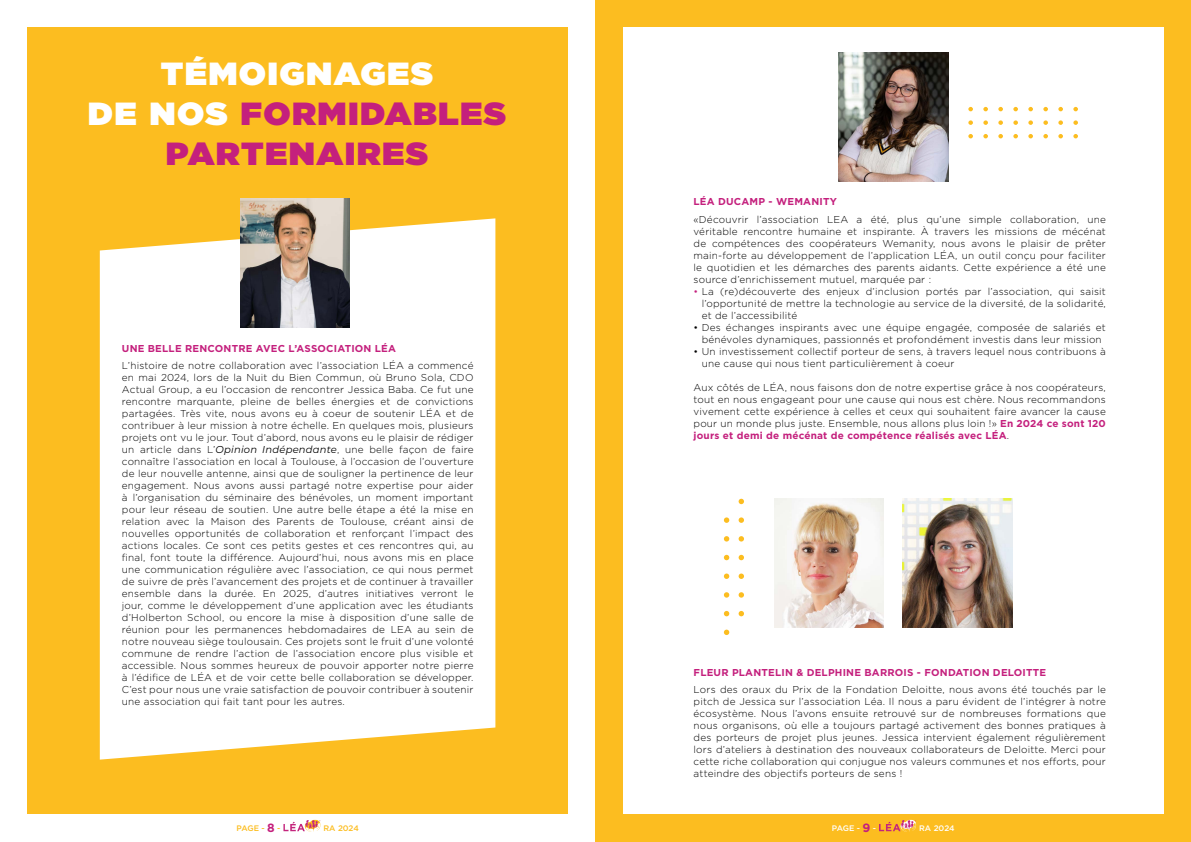
<style>
.page{position:relative;width:1191px;height:842px;background:#fff}
.page>*{position:absolute;margin:0;border:0;box-sizing:border-box;transform-origin:0 0}
.texte{font:900 32px/40px "Gotham";letter-spacing:.04em;color:#c4207d;text-align:center;scale:1.05 1}
.sous_catégories_TDM{font:300 10px/12px "Gotham";letter-spacing:.02em;color:#000;text-align:justify}
.sous_catégories_TDM-2{font:700 10px "Gotham";letter-spacing:.02em;color:#c4207d}
.t1{font:500 8px "Gotham";letter-spacing:-.01em;color:#fcbd20}
.t2{font:500 8px "Gotham";letter-spacing:-.01em;color:#fff}
.s1{color:#fff}
.s2{font-family:"Montserrat";font-weight:400;font-style:italic}
.s3{color:#c4207d}
.s4{font-weight:700;color:#c4207d}
.s5{font-weight:700;font-size:12px;color:#c4207d}
</style>
<div class="page">
<div style="left:595px;top:0;width:596px;height:842px;background:#fcbd20"></div>
<div style="left:623px;top:28px;width:541px;height:786px;background:#fff"></div>
<div style="left:27px;top:28px;width:541px;height:786px;background:#fcbd20"></div>
<div style="left:100px;top:218px;width:395px;height:542px;background:#fff"></div>
<img style="left:240px;top:199px;width:110px;height:129px">
<img style="left:838px;top:53px;width:110px;height:128px">
<img style="left:774px;top:499px;width:109px;height:128px">
<img style="left:902px;top:499px;width:110px;height:128px">
<svg style="left:283px;top:820px;width:37px;height:12px"></svg>
<svg style="left:879px;top:820px;width:37px;height:12px"></svg>
<svg style="left:968px;top:107px;width:5px;height:4px"></svg>
<svg style="left:983px;top:107px;width:5px;height:4px"></svg>
<svg style="left:998px;top:107px;width:5px;height:4px"></svg>
<svg style="left:1013px;top:107px;width:5px;height:4px"></svg>
<svg style="left:1028px;top:107px;width:5px;height:4px"></svg>
<svg style="left:1043px;top:107px;width:5px;height:4px"></svg>
<svg style="left:1058px;top:107px;width:5px;height:4px"></svg>
<svg style="left:1073px;top:107px;width:5px;height:4px"></svg>
<svg style="left:968px;top:120px;width:5px;height:5px"></svg>
<svg style="left:983px;top:120px;width:5px;height:5px"></svg>
<svg style="left:998px;top:120px;width:5px;height:5px"></svg>
<svg style="left:1013px;top:120px;width:5px;height:5px"></svg>
<svg style="left:1028px;top:120px;width:5px;height:5px"></svg>
<svg style="left:1043px;top:120px;width:5px;height:5px"></svg>
<svg style="left:1058px;top:120px;width:5px;height:5px"></svg>
<svg style="left:1073px;top:120px;width:5px;height:5px"></svg>
<svg style="left:968px;top:134px;width:5px;height:4px"></svg>
<svg style="left:983px;top:134px;width:5px;height:4px"></svg>
<svg style="left:998px;top:134px;width:5px;height:4px"></svg>
<svg style="left:1013px;top:134px;width:5px;height:4px"></svg>
<svg style="left:1028px;top:134px;width:5px;height:4px"></svg>
<svg style="left:1043px;top:134px;width:5px;height:4px"></svg>
<svg style="left:1058px;top:134px;width:5px;height:4px"></svg>
<svg style="left:1073px;top:134px;width:5px;height:4px"></svg>
<svg style="left:724px;top:517px;width:5px;height:6px"></svg>
<svg style="left:724px;top:536px;width:5px;height:5px"></svg>
<svg style="left:724px;top:555px;width:5px;height:5px"></svg>
<svg style="left:724px;top:573px;width:5px;height:6px"></svg>
<svg style="left:724px;top:592px;width:5px;height:6px"></svg>
<svg style="left:724px;top:611px;width:5px;height:5px"></svg>
<svg style="left:724px;top:630px;width:5px;height:5px"></svg>
<svg style="left:738px;top:499px;width:6px;height:5px"></svg>
<svg style="left:738px;top:517px;width:6px;height:6px"></svg>
<svg style="left:738px;top:536px;width:6px;height:5px"></svg>
<svg style="left:738px;top:555px;width:6px;height:5px"></svg>
<svg style="left:738px;top:573px;width:6px;height:6px"></svg>
<svg style="left:738px;top:592px;width:6px;height:6px"></svg>
<svg style="left:738px;top:611px;width:6px;height:5px"></svg>
<p class="texte" style="left:88px;top:53px;width:400px"><span class="s1">TÉMOIGNAGES<br>DE NOS</span> FORMIDABLES<br>PARTENAIRES</p>
<p class="sous_catégories_TDM-2" style="left:122px;top:342px;width:276px">UNE BELLE RENCONTRE AVEC L’ASSOCIATION LÉA</p>
<p class="sous_catégories_TDM" style="left:122px;top:360px;width:353px">L’histoire de notre collaboration avec l’association LÉA a commencé en mai 2024, lors de la Nuit du Bien Commun, où Bruno Sola, CDO Actual Group, a eu l’occasion de rencontrer Jessica Baba. Ce fut une rencontre marquante, pleine de belles énergies et de convictions partagées. Très vite, nous avons eu à coeur de soutenir LÉA et de contribuer à leur mission à notre échelle. En quelques mois, plusieurs projets ont vu le jour. Tout d’abord, nous avons eu le plaisir de rédiger un article dans L’<span class="s2">Opinion Indépendante</span>, une belle façon de faire connaître l’association en local à Toulouse, à l’occasion de l’ouverture de leur nouvelle antenne, ainsi que de souligner la pertinence de leur engagement. Nous avons aussi partagé notre expertise pour aider à l’organisation du séminaire des bénévoles, un moment important pour leur réseau de soutien. Une autre belle étape a été la mise en relation avec la Maison des Parents de Toulouse, créant ainsi de nouvelles opportunités de collaboration et renforçant l’impact des actions locales. Ce sont ces petits gestes et ces rencontres qui, au final, font toute la différence. Aujourd’hui, nous avons mis en place une communication régulière avec l’association, ce qui nous permet de suivre de près l’avancement des projets et de continuer à travailler ensemble dans la durée. En 2025, d’autres initiatives verront le jour, comme le développement d’une application avec les étudiants d’Holberton School, ou encore la mise à disposition d’une salle de réunion pour les permanences hebdomadaires de LEA au sein de notre nouveau siège toulousain. Ces projets sont le fruit d’une volonté commune de rendre l’action de l’association encore plus visible et accessible. Nous sommes heureux de pouvoir apporter notre pierre à l’édifice de LÉA et de voir cette belle collaboration se développer.<br>C’est pour nous une vraie satisfaction de pouvoir contribuer à soutenir une association qui fait tant pour les autres.</p>
<p class="sous_catégories_TDM-2" style="left:693px;top:195px;width:145px">LÉA DUCAMP - WEMANITY</p>
<p class="sous_catégories_TDM" style="left:693px;top:213px;width:414px">«Découvrir l’association LEA a été, plus qu’une simple collaboration, une véritable rencontre humaine et inspirante. À travers les missions de mécénat de compétences des coopérateurs Wemanity, nous avons le plaisir de prêter main-forte au développement de l’application LÉA, un outil conçu pour faciliter le quotidien et les démarches des parents aidants. Cette expérience a été une source d’enrichissement mutuel, marquée par :</p>
<p class="sous_catégories_TDM" style="left:701px;top:285px;width:406px;text-indent:-8px"><span class="s3">•</span> La (re)découverte des enjeux d’inclusion portés par l’association, qui saisit l’opportunité de mettre la technologie au service de la diversité, de la solidarité, et de l’accessibilité</p>
<p class="sous_catégories_TDM" style="left:693px;top:321px;width:414px;text-align:center">• Des échanges inspirants avec une équipe engagée, composée de salariés et bénévoles dynamiques, passionnés et profondément investis dans leur mission</p>
<p class="sous_catégories_TDM" style="left:701px;top:345px;width:406px;text-indent:-8px">• Un investissement collectif porteur de sens, à travers lequel nous contribuons à une cause qui nous tient particulièrement à coeur</p>
<p class="sous_catégories_TDM" style="left:693px;top:381px;width:414px">Aux côtés de LÉA, nous faisons don de notre expertise grâce à nos coopérateurs, tout en nous engageant pour une cause qui nous est chère. Nous recommandons vivement cette expérience à celles et ceux qui souhaitent faire avancer la cause pour un monde plus juste. Ensemble, nous allons plus loin !» <span class="s4">En 2024 ce sont 120 jours et demi de mécénat de compétence réalisés avec LÉA</span>.</p>
<p class="sous_catégories_TDM-2" style="left:693px;top:665px;width:354px">FLEUR PLANTELIN &amp; DELPHINE BARROIS - FONDATION DELOITTE</p>
<p class="sous_catégories_TDM" style="left:693px;top:683px;width:414px">Lors des oraux du Prix de la Fondation Deloitte, nous avons été touchés par le pitch de Jessica sur l’association Léa. Il nous a paru évident de l’intégrer à notre écosystème. Nous l’avons ensuite retrouvé sur de nombreuses formations que nous organisons, où elle a toujours partagé activement des bonnes pratiques à des porteurs de projet plus jeunes. Jessica intervient également régulièrement lors d’ateliers à destination des nouveaux collaborateurs de Deloitte. Merci pour cette riche collaboration qui conjugue nos valeurs communes et nos efforts, pour atteindre des objectifs porteurs de sens !</p>
<p class="t1" style="left:237px;top:823px;width:45px">PAGE - <span class="s5">8</span> -</p>
<p class="t1" style="left:323px;top:823px;width:37px">RA 2024</p>
<p class="t2" style="left:832px;top:823px;width:46px">PAGE - <span class="s5">9</span> -</p>
<p class="t2" style="left:919px;top:823px;width:37px">RA 2024</p>
</div>
